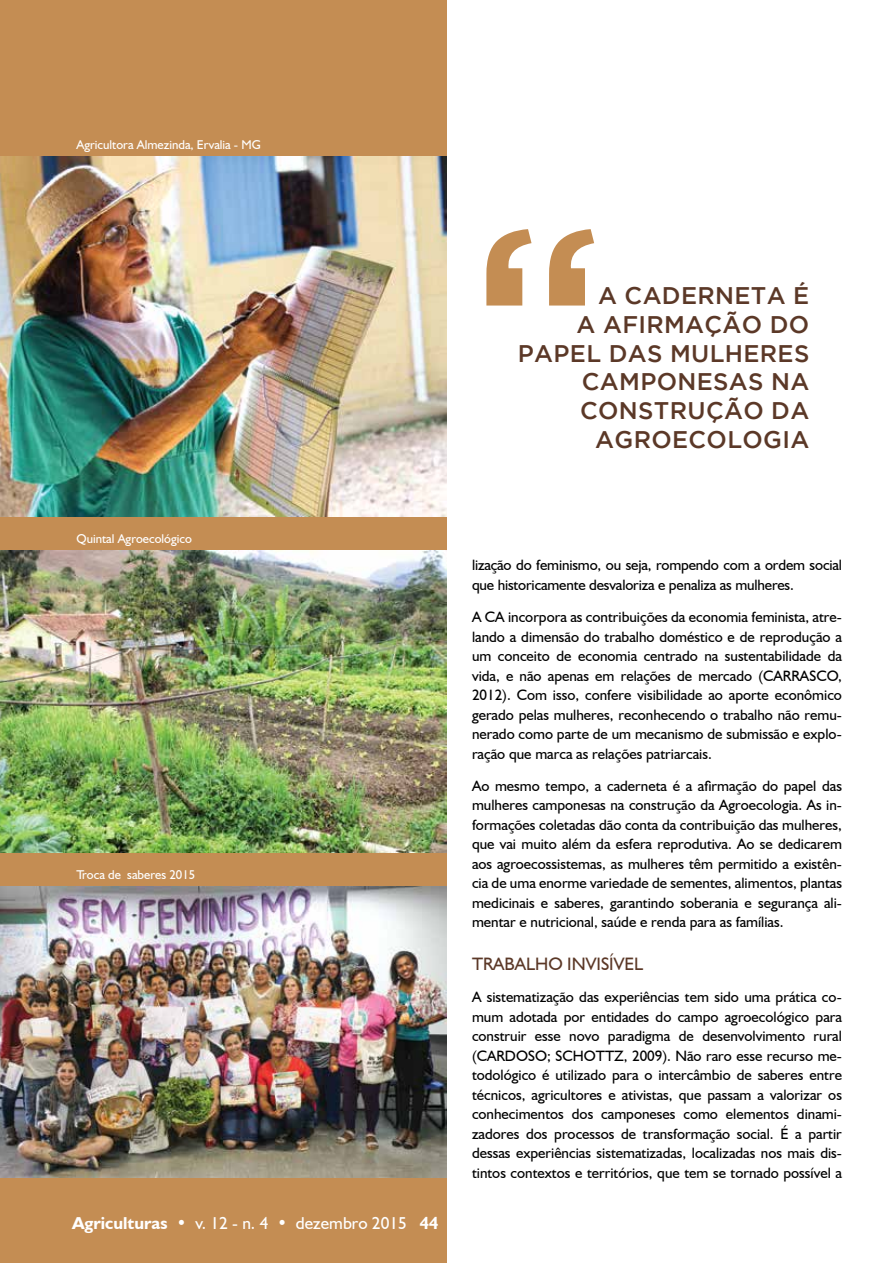
<style>
.page{position:relative;width:893px;height:1263px;background:#fff}
.page>*{position:absolute;margin:0;border:0;box-sizing:border-box;transform-origin:0 0}
.t1{font:500 24px/28.8px "Gotham";letter-spacing:.015em;color:#5b3827;text-align:right}
.t2{font:18px "Humanist 521 BT";color:#5b3827}
.t3{font:17.25px "Humanist 521 BT";color:#fff}
.t4{font:15px/19.5px "Humanist 521 BT";color:#000;text-align:justify}
.t5{font:12.75px "Humanist 521 BT";color:#fff}
.s1{font-weight:700}
</style>
<div class="page">
<div style="left:0;top:0;width:446px;height:1263px;background:#c48d53"></div>
<img style="left:0;top:551px;width:446px;height:302px">
<img style="left:0;top:887px;width:446px;height:291px">
<img style="left:0;top:156px;width:446px;height:361px">
<svg style="left:486px;top:229px;width:108px;height:77px"></svg>
<p class="t5" style="left:77px;top:136px;width:186px">Agricultora Almezinda, Ervalia - MG</p>
<h1 class="t1" style="left:577px;top:280px;width:234px">A CADERNETA É<br>A AFIRMAÇÃO DO</h1>
<h1 class="t1" style="left:518px;top:338px;width:18px">PAP</h1>
<h1 class="t1" style="left:582px;top:338px;width:226px;text-align:left;text-indent:-12px">EL DAS MULHERES<br>CAMPONESAS</h1>
<h1 class="t1" style="left:580px;top:367px;width:226px">NA<br>CONSTRUÇÃO DA<br>AGROECOLOGIA</h1>
<p class="t5" style="left:77px;top:531px;width:117px">Quintal Agroecológico</p>
<p class="t5" style="left:77px;top:867px;width:120px">Troca de saberes 2015</p>
<p class="t3" style="left:72px;top:1213px;width:368px"><span class="s1">Agriculturas</span> • v. 12 - n. 4 • dezembro 2015 <span class="s1">44</span></p>
<p class="t4" style="left:472px;top:555px;width:371px">lização do feminismo, ou seja, rompendo com a ordem social que historicamente desvaloriza e penaliza as mulheres.</p>
<p class="t4" style="left:472px;top:607px;width:371px">A CA incorpora as contribuições da economia feminista, atre&shy;lando a dimensão do trabalho doméstico e de reprodução a um conceito de economia centrado na sustentabilidade da vida, e não apenas em relações de mercado (CARRASCO, 2012). Com isso, confere visibilidade ao aporte econômico gerado pelas mulheres, reconhecendo o trabalho não remu&shy;nerado como parte de um mecanismo de submissão e explo&shy;ração que marca as relações patriarcais.</p>
<p class="t4" style="left:472px;top:776px;width:371px">Ao mesmo tempo, a caderneta é a afirmação do papel das mulheres camponesas na construção da Agroecologia. As in&shy;formações coletadas dão conta da contribuição das mulheres, que vai muito além da esfera reprodutiva. Ao se dedicarem aos agroecossistemas, as mulheres têm permitido a existên&shy;cia de uma enorme variedade de sementes, alimentos, plantas medicinais e saberes, garantindo soberania e segurança ali&shy;mentar e nutricional, saúde e renda para as famílias.</p>
<p class="t2" style="left:472px;top:953px;width:24px">Trabalho</p>
<p class="t2" style="left:567px;top:953px;width:9px">invis</p>
<p class="t2" style="left:609px;top:953px;width:16px">ível</p>
<p class="t4" style="left:472px;top:987px;width:371px">A sistematização das experiências tem sido uma prática co&shy;mum adotada por entidades do campo agroecológico para construir esse novo paradigma de desenvolvimento rural (CARDOSO; SCHOTTZ, 2009). Não raro esse recurso me&shy;todológico é utilizado para o intercâmbio de saberes entre técnicos, agricultores e ativistas, que passam a valorizar os conhecimentos dos camponeses como elementos dinami&shy;zadores dos processos de transformação social. É a partir dessas experiências sistematizadas, localizadas nos mais dis&shy;tintos contextos e territórios, que tem se tornado possível a</p>
</div>
